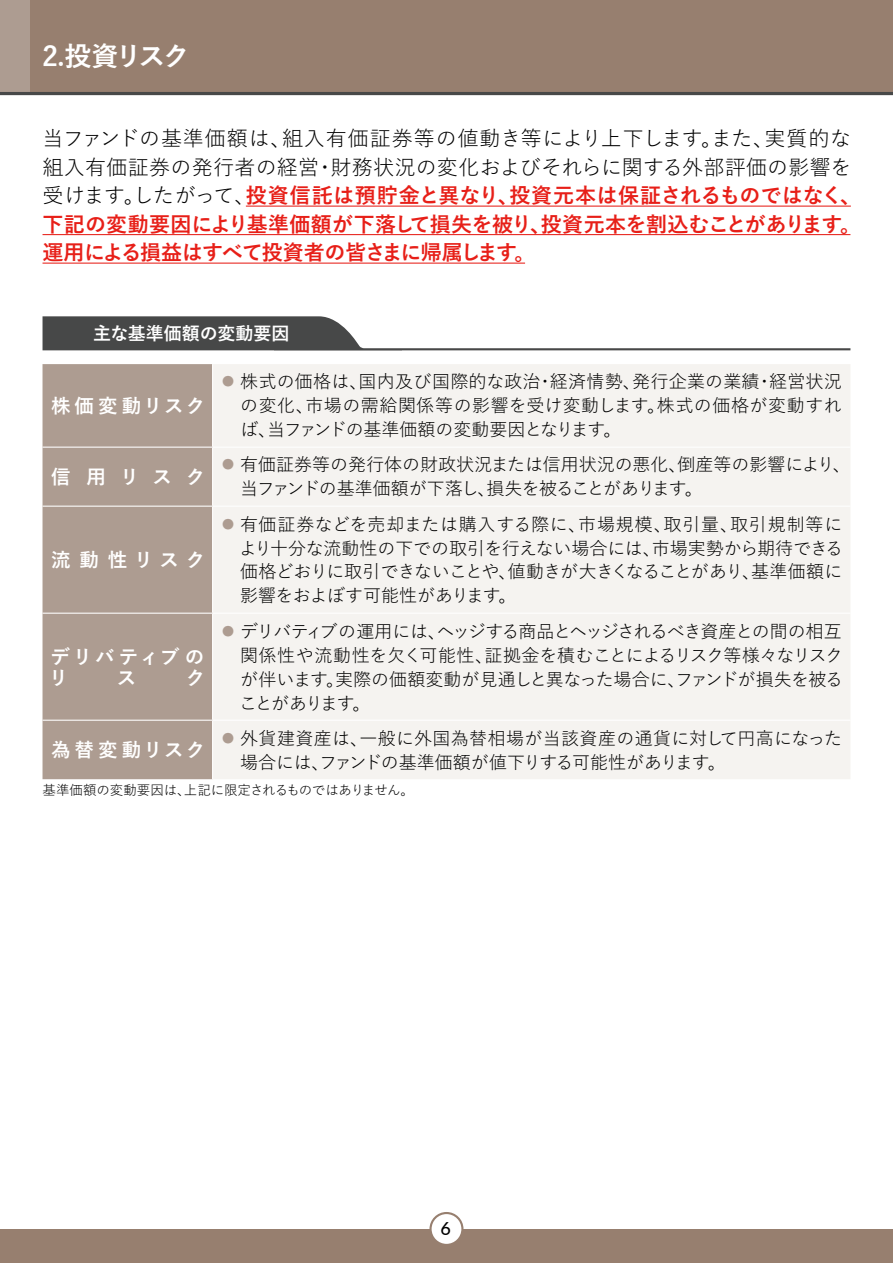
<style>
.page{position:relative;width:893px;height:1263px;background:#fff}
.page>*{position:absolute;margin:0;border:0;box-sizing:border-box;transform-origin:0 0}
.t1{font:700 27px "Yu Go";letter-spacing:-.11em;color:#fff}
.t2{font:700 21px/28.5px "Yu Go";letter-spacing:-.035em;color:#e71f18;text-align:justify}
.t3{font:21px/28.5px "Yu Go Pr 6 N";letter-spacing:.015em;color:#000}
.t4{font:700 19.5px "Yu Go";letter-spacing:.16em;color:#fff}
.t5{font:700 19.5px "Yu Go";letter-spacing:.21em;color:#fff}
.t6{font:700 19.5px/21px "Yu Go";letter-spacing:.145em;color:#fff}
.t7{font:18px/24px "Yu Go Pr 6 N";letter-spacing:-.005em;color:#000;text-align:justify}
.t8{font:700 18px "Yu Go";color:#fff}
.t9{font:500 18px "Lato";color:#000}
.t10{font:13.5px "Yu Go Pr 6 N";letter-spacing:-.005em;color:#000}
.s1{font-family:"Lato"}
.s2{font-family:"Yu Go Pr 6 N";font-weight:400;color:#000}
.s3{color:#ad9c91}
</style>
<div class="page">
<div style="left:0;top:0;width:893px;height:94px;background:#977f6f"></div>
<div style="left:0;top:0;width:30px;height:94px;background:#ad9c91"></div>
<div style="left:0;top:1229px;width:893px;height:34px;background:#977f6f"></div>
<div style="left:431px;top:1213px;width:31px;height:32px;background:#fff;border-radius:50%"></div>
<div style="left:429px;top:1212px;width:34px;height:34px;border:2px solid #977f6f;border-radius:50%"></div>
<hr style="left:246px;top:206px;width:605px;height:1px;background:#e71f18">
<hr style="left:43px;top:234px;width:807px;height:1px;background:#e71f18">
<hr style="left:43px;top:263px;width:482px;height:1px;background:#e71f18">
<div style="left:43px;top:364px;width:169px;height:415px;background:#ad9c91"></div>
<div style="left:213px;top:364px;width:637px;height:415px;background:#f5f3f0"></div>
<hr style="left:43px;top:447px;width:170px;height:1px;background:#fff">
<hr style="left:213px;top:447px;width:637px;height:1px;background:#fff">
<hr style="left:43px;top:506px;width:170px;height:1px;background:#fff">
<hr style="left:213px;top:506px;width:637px;height:1px;background:#fff">
<hr style="left:43px;top:613px;width:170px;height:1px;background:#fff">
<hr style="left:213px;top:613px;width:637px;height:1px;background:#fff">
<hr style="left:43px;top:720px;width:170px;height:1px;background:#fff">
<hr style="left:213px;top:720px;width:637px;height:1px;background:#fff">
<svg style="left:43px;top:316px;width:807px;height:35px"></svg>
<hr style="left:0;top:92px;width:893px;height:3px;background:#474848">
<h1 class="t1" style="left:43px;top:41px;width:149px">2<span class="s1">.</span>投資リスク</h1>
<p class="t3" style="left:43px;top:121px;width:810px">当ファンドの基準価額は、組入有価証券等の値動き等により上下します。また、実質的な組入有価証券の発行者の経営・財務状況の変化およびそれらに関する外部評価の影響を</p>
<p class="t2" style="left:43px;top:182px;width:820px"><span class="s2">受けます。したがって、</span>投資信託は預貯金と異なり、投資元本は保証されるものではなく、下記の変動要因により基準価額が下落して損失を被り、投資元本を割込むことがあります。運用による損益はすべて投資者の皆さまに帰属します。</p>
<p class="t8" style="left:93px;top:323px;width:198px">主な基準価額の変動要因</p>
<p class="t4" style="left:51px;top:395px;width:156px">株価変動リスク</p>
<p class="t7" style="left:240px;top:368px;width:603px;text-indent:-21px"><span class="s3">⿟</span>株式の価格は、国内及び国際的な政治・経済情勢、発行企業の業績・経営状況の変化、市場の需給関係等の影響を受け変動します。株式の価格が変動すれば、当ファンドの基準価額の変動要因となります。</p>
<p class="t5" style="left:51px;top:466px;width:156px">信用リスク</p>
<p class="t7" style="left:240px;top:451px;width:612px;text-indent:-21px"><span class="s3">⿟</span> 有価証券等の発行体の財政状況または信用状況の悪化、倒産等の影響により、当ファンドの基準価額が下落し、損失を被ることがあります。</p>
<p class="t5" style="left:51px;top:549px;width:156px">流動性リスク</p>
<p class="t6" style="left:49px;top:646px;width:157px">デリバティブのリ</p>
<p class="t5" style="left:117px;top:666px;width:21px">ス</p>
<p class="t5" style="left:186px;top:666px;width:21px">ク</p>
<p class="t7" style="left:239px;top:510px;width:606px;text-indent:-20px"><span class="s3">⿟</span>有価証券などを売却または購入する際に、市場規模、取引量、取引規制等により十分な流動性の下での取引を行えない場合には、市場実勢から期待できる価格どおりに取引できないことや、値動きが大きくなることがあり、基準価額に影響をおよぼす可能性があります。</p>
<p class="t7" style="left:239px;top:617px;width:606px;text-indent:-20px"><span class="s3">⿟</span> デリバティブの運用には、ヘッジする商品とヘッジされるべき資産との間の相互関係性や流動性を欠く可能性、証拠金を積むことによるリスク等様々なリスクが伴います。実際の価額変動が見通しと異なった場合に、ファンドが損失を被ることがあります。</p>
<p class="t4" style="left:51px;top:739px;width:156px">為替変動リスク</p>
<p class="t7" style="left:240px;top:724px;width:603px;text-indent:-21px"><span class="s3">⿟</span>外貨建資産は、一般に外国為替相場が当該資産の通貨に対して円高になった場合には、ファンドの基準価額が値下りする可能性があります。</p>
<p class="t10" style="left:43px;top:778px;width:373px">基準価額の変動要因は、上記に限定されるものではありません。</p>
<p class="t9" style="left:441px;top:1216px;width:12px">6</p>
</div>
